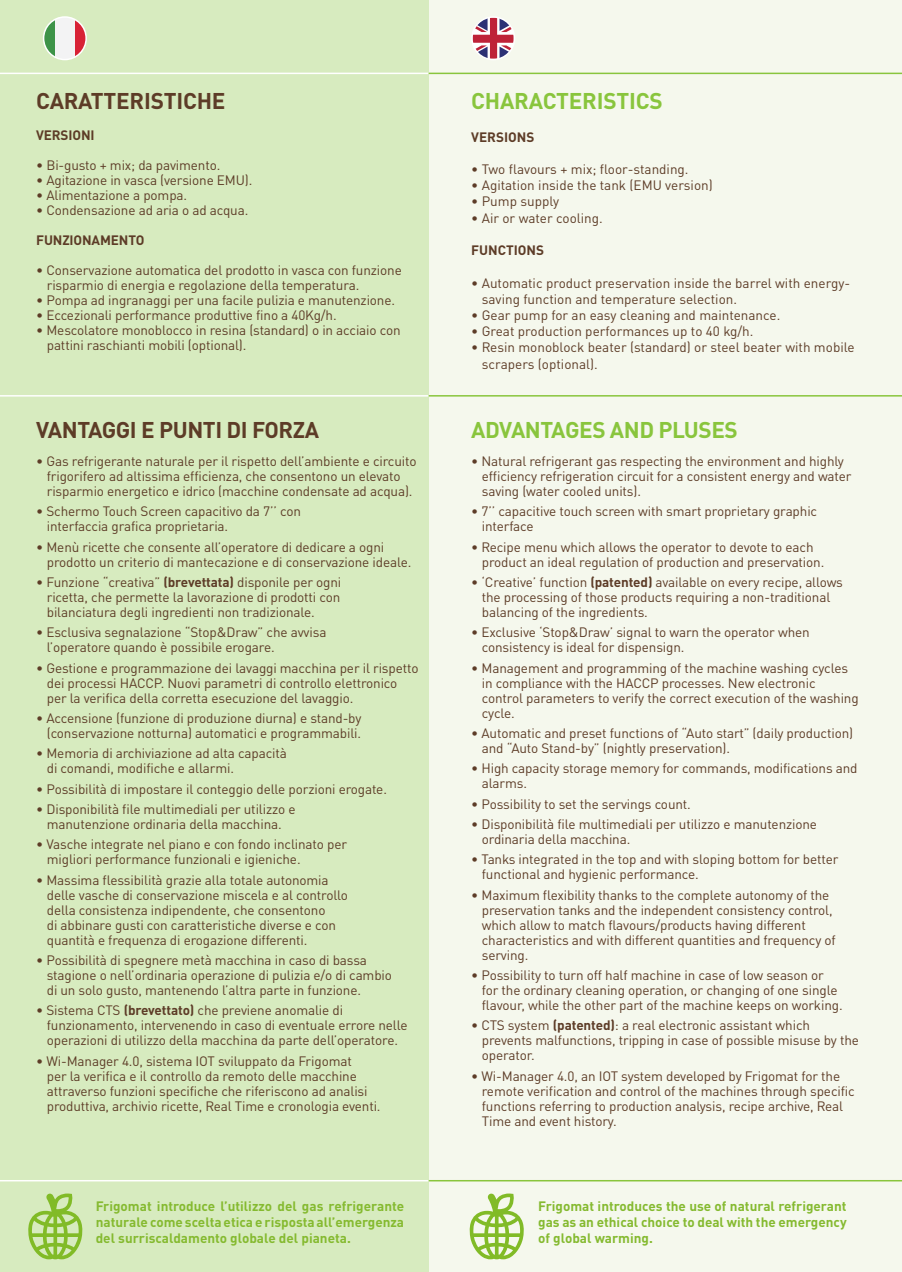
<style>
.page{position:relative;width:902px;height:1272px;background:#fff}
.page>*{position:absolute;margin:0;border:0;box-sizing:border-box;transform-origin:0 0}
.t1{font:700 22.5px "DIN Pro";letter-spacing:-.02em;color:#5d3c27}
.t2{font:700 22.5px "DIN Pro";letter-spacing:-.02em;color:#89c53d}
.t3{font:13.5px/15px "DIN Pro";letter-spacing:-.01em;color:#5d3c27}
.t4{font:700 13.5px/16.2px "DIN Pro";color:#85ba30;text-align:justify}
.t5{font:700 13.5px "DIN Pro";letter-spacing:-.01em;color:#5d3c27}
.s1{font-weight:700}
</style>
<div class="page">
<div style="left:428px;top:0;width:473px;height:1271px;background:#f5f8ed"></div>
<div style="left:0;top:0;width:428px;height:1271px;background:#d7ebbf"></div>
<hr style="left:0;top:73px;width:428px;height:1px;background:#fff">
<hr style="left:428px;top:73px;width:473px;height:1px;background:#89c53d">
<hr style="left:0;top:395px;width:428px;height:1px;background:#fff">
<hr style="left:428px;top:395px;width:473px;height:1px;background:#89c53d">
<svg style="left:474px;top:19px;width:39px;height:41px"></svg>
<div style="left:471px;top:16px;width:44px;height:44px;border:2px solid #fff;border-radius:50%"></div>
<svg style="left:44px;top:19px;width:11px;height:39px"></svg>
<div style="left:55px;top:17px;width:20px;height:43px;background:#f3f3f4"></div>
<svg style="left:75px;top:19px;width:11px;height:39px"></svg>
<div style="left:43px;top:16px;width:44px;height:44px;border:2px solid #fff;border-radius:50%"></div>
<hr style="left:0;top:1179px;width:428px;height:2px;background:#fff">
<hr style="left:428px;top:1179px;width:473px;height:2px;background:#89c53d">
<svg style="left:28px;top:1193px;width:55px;height:66px"></svg>
<svg style="left:469px;top:1193px;width:55px;height:66px"></svg>
<h1 class="t1" style="left:36px;top:82px;width:191px">CARATTERISTICHE</h1>
<p class="t5" style="left:36px;top:124px;width:60px">VERSIONI</p>
<p class="t3" style="left:36px;top:156px;width:186px">• Bi-gusto + mix; da pavimento.</p>
<p class="t3" style="left:36px;top:171px;width:218px">• Agitazione in vasca (versione EMU).</p>
<p class="t3" style="left:36px;top:186px;width:152px">• Alimentazione a pompa.</p>
<p class="t3" style="left:36px;top:201px;width:214px">• Condensazione ad aria o ad acqua.</p>
<p class="t5" style="left:36px;top:229px;width:110px">FUNZIONAMENTO</p>
<p class="t3" style="left:47px;top:261px;width:356px;text-indent:-11px">• Conservazione automatica del prodotto in vasca con funzione risparmio di energia e regolazione della temperatura.</p>
<p class="t3" style="left:36px;top:291px;width:360px">• Pompa ad ingranaggi per una facile pulizia e manutenzione.</p>
<p class="t3" style="left:36px;top:306px;width:302px">• Eccezionali performance produttive fino a 40Kg/h.</p>
<p class="t3" style="left:47px;top:321px;width:355px;text-indent:-11px">• Mescolatore monoblocco in resina (standard) o in acciaio con pattini raschianti mobili (optional).</p>
<h1 class="t2" style="left:471px;top:82px;width:193px">CHARACTERISTICS</h1>
<p class="t5" style="left:471px;top:125px;width:65px">VERSIONS</p>
<p class="t3" style="left:471px;top:160px;width:219px">• Two flavours + mix; floor-standing.</p>
<p class="t3" style="left:471px;top:176px;width:243px">• Agitation inside the tank (EMU version)</p>
<p class="t3" style="left:471px;top:193px;width:89px">• Pump supply</p>
<p class="t3" style="left:471px;top:209px;width:133px">• Air or water cooling.</p>
<p class="t5" style="left:471px;top:239px;width:74px">FUNCTIONS</p>
<p class="t3" style="left:482px;top:273px;width:370px;line-height:16.2px;text-indent:-11px">• Automatic product preservation inside the barrel with energy&shy;saving function and temperature selection.</p>
<p class="t3" style="left:471px;top:306px;width:311px">• Gear pump for an easy cleaning and maintenance.</p>
<p class="t3" style="left:471px;top:322px;width:284px">• Great production performances up to 40 kg/h.</p>
<p class="t3" style="left:482px;top:338px;width:374px;line-height:16.2px;text-indent:-11px">• Resin monoblock beater (standard) or steel beater with mobile scrapers (optional).</p>
<h1 class="t1" style="left:36px;top:411px;width:284px">VANTAGGI E PUNTI DI FORZA</h1>
<h1 class="t2" style="left:471px;top:411px;width:268px">ADVANTAGES AND PLUSES</h1>
<p class="t3" style="left:36px;top:452px;width:382px;text-align:center">• Gas refrigerante naturale per il rispetto dell’ambiente e circuito frigorifero ad altissima efficienza, che consentono un elevato risparmio energetico e idrico (macchine condensate ad acqua).</p>
<p class="t3" style="left:47px;top:502px;width:256px;text-indent:-11px">• Schermo Touch Screen capacitivo da 7’’ con interfaccia grafica proprietaria.</p>
<p class="t3" style="left:47px;top:538px;width:366px;text-indent:-11px">• Menù ricette che consente all’operatore di dedicare a ogni prodotto un criterio di mantecazione e di conservazione ideale.</p>
<p class="t3" style="left:47px;top:573px;width:296px;text-align:justify;text-indent:-11px">• Funzione “creativa” <span class="s1">(brevettata)</span> disponile per ogni ricetta, che permette la lavorazione di prodotti con bilanciatura degli ingredienti non tradizionale.</p>
<p class="t3" style="left:47px;top:623px;width:281px;text-indent:-11px">• Esclusiva segnalazione “Stop&amp;Draw” che avvisa l’operatore quando è possibile erogare.</p>
<p class="t3" style="left:47px;top:659px;width:373px;text-indent:-11px">• Gestione e programmazione dei lavaggi macchina per il rispetto dei processi HACCP. Nuovi parametri di controllo elettronico per la verifica della corretta esecuzione del lavaggio.</p>
<p class="t3" style="left:36px;top:709px;width:327px;text-align:right">• Accensione (funzione di produzione diurna) e stand-by (conservazione notturna) automatici e programmabili.</p>
<p class="t3" style="left:47px;top:744px;width:241px;text-indent:-11px">• Memoria di archiviazione ad alta capacità di comandi, modifiche e allarmi.</p>
<p class="t3" style="left:36px;top:779px;width:352px">• Possibilità di impostare il conteggio delle porzioni erogate.</p>
<p class="t3" style="left:36px;top:800px;width:261px;text-align:center">• Disponibilità file multimediali per utilizzo e manutenzione ordinaria della macchina.</p>
<p class="t3" style="left:47px;top:835px;width:302px;text-indent:-11px">• Vasche integrate nel piano e con fondo inclinato per migliori performance funzionali e igieniche.</p>
<p class="t3" style="left:47px;top:870px;width:303px;text-indent:-11px">• Massima flessibilità grazie alla totale autonomia delle vasche di conservazione miscela e al controllo della consistenza indipendente, che consentono<br>di abbinare gusti con caratteristiche diverse e con quantità e frequenza di erogazione differenti.</p>
<p class="t3" style="left:47px;top:951px;width:347px;text-indent:-11px">• Possibilità di spegnere metà macchina in caso di bassa stagione o nell’ordinaria operazione di pulizia e/o di cambio di un solo gusto, mantenendo l’altra parte in funzione.</p>
<p class="t3" style="left:47px;top:1001px;width:362px;text-indent:-11px">• Sistema CTS <span class="s1">(brevettato)</span> che previene anomalie di funzionamento, intervenendo in caso di eventuale errore nelle operazioni di utilizzo della macchina da parte dell’operatore.</p>
<p class="t3" style="left:47px;top:1051px;width:335px;text-indent:-11px">• Wi-Manager 4.0, sistema IOT sviluppato da Frigomat<br>per la verifica e il controllo da remoto delle macchine attraverso funzioni specifiche che riferiscono ad analisi produttiva, archivio ricette, Real Time e cronologia eventi.</p>
<p class="t3" style="left:482px;top:452px;width:371px;text-indent:-11px">• Natural refrigerant gas respecting the environment and highly efficiency refrigeration circuit for a consistent energy and water saving (water cooled units).</p>
<p class="t3" style="left:482px;top:502px;width:337px;text-indent:-11px">• 7’’ capacitive touch screen with smart proprietary graphic interface</p>
<p class="t3" style="left:482px;top:538px;width:344px;text-indent:-11px">• Recipe menu which allows the operator to devote to each product an ideal regulation of production and preservation.</p>
<p class="t3" style="left:482px;top:573px;width:362px;text-indent:-11px">• ‘Creative’ function <span class="s1">(patented)</span> available on every recipe, allows the processing of those products requiring a non-traditional balancing of the ingredients.</p>
<p class="t3" style="left:482px;top:623px;width:329px;text-indent:-11px">• Exclusive ‘Stop&amp;Draw’ signal to warn the operator when consistency is ideal for dispensign.</p>
<p class="t3" style="left:482px;top:659px;width:378px;text-indent:-11px">• Management and programming of the machine washing cycles in compliance with the HACCP processes. New electronic control parameters to verify the correct execution of the washing cycle.</p>
<p class="t3" style="left:482px;top:724px;width:373px;text-indent:-11px">• Automatic and preset functions of “Auto start” (daily production) and “Auto Stand-by” (nightly preservation).</p>
<p class="t3" style="left:482px;top:759px;width:377px;text-indent:-11px">• High capacity storage memory for commands, modifications and alarms.</p>
<p class="t3" style="left:471px;top:794px;width:221px">• Possibility to set the servings count.</p>
<p class="t3" style="left:482px;top:815px;width:337px;text-indent:-11px">• Disponibilità file multimediali per utilizzo e manutenzione ordinaria della macchina.</p>
<p class="t3" style="left:482px;top:850px;width:358px;text-indent:-11px">• Tanks integrated in the top and with sloping bottom for better functional and hygienic performance.</p>
<p class="t3" style="left:482px;top:885px;width:355px;text-indent:-11px">• Maximum flexibility thanks to the complete autonomy of the preservation tanks and the independent consistency control, which allow to match flavours/products having different characteristics and with different quantities and frequency of serving.</p>
<p class="t3" style="left:482px;top:966px;width:362px;text-indent:-11px">• Possibility to turn off half machine in case of low season or for the ordinary cleaning operation, or changing of one single flavour, while the other part of the machine keeps on working.</p>
<p class="t3" style="left:482px;top:1016px;width:378px;text-indent:-11px">• CTS system <span class="s1">(patented)</span>: a real electronic assistant which prevents malfunctions, tripping in case of possible misuse by the operator.</p>
<p class="t3" style="left:482px;top:1066px;width:374px;text-indent:-11px">• Wi-Manager 4.0, an IOT system developed by Frigomat for the remote verification and control of the machines through specific functions referring to production analysis, recipe archive, Real Time and event history.</p>
<p class="t4" style="left:96px;top:1195px;width:310px">Frigomat introduce l’utilizzo del gas refrigerante naturale come scelta etica e risposta all’emergenza del surriscaldamento globale del pianeta.</p>
<p class="t4" style="left:538px;top:1195px;width:310px">Frigomat introduces the use of natural refrigerant gas as an ethical choice to deal with the emergency of global warming.</p>
</div>
